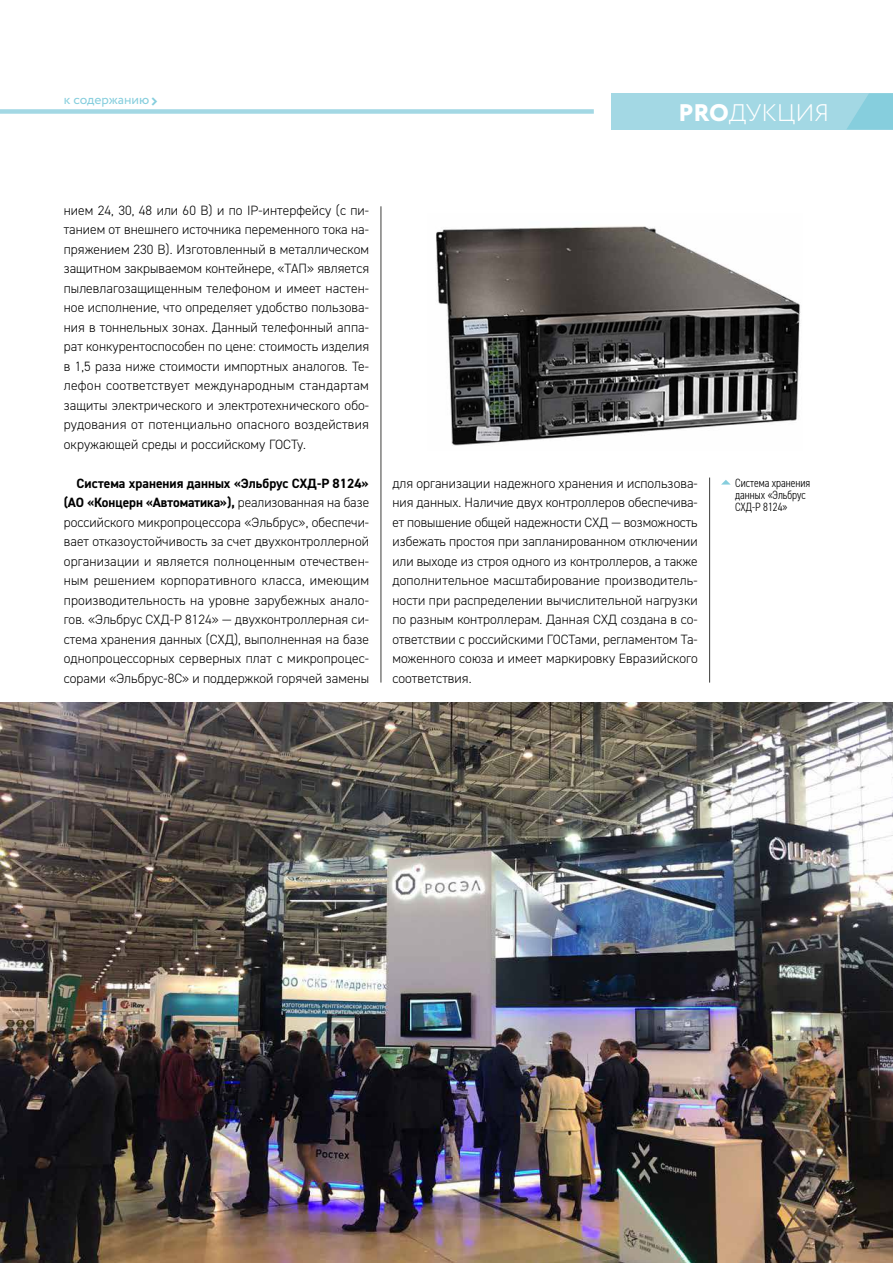
<style>
.page{position:relative;width:893px;height:1263px;background:#fff}
.page>*{position:absolute;margin:0;border:0;box-sizing:border-box;transform-origin:0 0}
.t1{font:300 24px "Circe";color:#fff}
.t2{font:300 13.5px/19.5px "DIN2014";letter-spacing:.005em;color:#000;text-align:justify}
.t3{font:13.5px "Circe";color:#86cedd}
.t4{font:300 condensed 12px/12px "DIN2014";color:#000}
.s1{font-weight:800}
.s2{font-weight:700}
</style>
<div class="page">
<hr style="left:709px;top:477px;width:1px;height:205px;background:#3c3c3b">
<hr style="left:381px;top:206px;width:1px;height:476px;background:#3c3c3b">
<img style="left:0;top:702px;width:893px;height:561px">
<img style="left:436px;top:226px;width:365px;height:220px">
<svg style="left:721px;top:480px;width:10px;height:5px"></svg>
<div style="left:0;top:109px;width:594px;height:5px;background:#a3d8e4"></div>
<div style="left:611px;top:93px;width:282px;height:37px;background:#a3d8e4"></div>
<svg style="left:847px;top:93px;width:46px;height:37px"></svg>
<p class="t3" style="left:64px;top:90px;width:87px">к содержанию</p>
<h1 class="t1" style="left:678px;top:97px;width:152px"><span class="s1">PRO</span>ДУКЦИЯ</h1>
<p class="t2" style="left:64px;top:200px;width:307px">нием 24, 30, 48 или 60 В) и по IP-интерфейсу (с пи&shy;танием от внешнего источника переменного тока на&shy;пряжением 230 В). Изготовленный в металлическом защитном закрываемом контейнере, «ТАП» является пылевлагозащищенным телефоном и имеет настен&shy;ное исполнение, что определяет удобство пользова&shy;ния в тоннельных зонах. Данный телефонный аппа&shy;рат конкурентоспособен по цене: стоимость изделия в 1,5 раза ниже стоимости импортных аналогов. Те&shy;лефон соответствует международным стандартам защиты электрического и электротехнического обо&shy;рудования от потенциально опасного воздействия окружающей среды и российскому ГОСТу.</p>
<p class="t2" style="left:64px;top:473px;width:307px;text-indent:13px"><span class="s2">Система хранения данных «Эльбрус СХД-Р 8124» (АО «Концерн «Автоматика»),</span> реализованная на базе российского микропроцессора «Эльбрус», обеспечи&shy;вает отказоустойчивость за счет двухконтроллерной организации и является полноценным отечествен&shy;ным решением корпоративного класса, имеющим производительность на уровне зарубежных анало&shy;гов. «Эльбрус СХД-Р 8124» — двухконтроллерная си&shy;стема хранения данных (СХД), выполненная на базе однопроцессорных серверных плат с микропроцес&shy;сорами «Эльбрус-8С» и поддержкой горячей замены</p>
<p class="t2" style="left:392px;top:473px;width:307px">для организации надежного хранения и использова&shy;ния данных. Наличие двух контроллеров обеспечива&shy;ет повышение общей надежности СХД — возможность избежать простоя при запланированном отключении или выходе из строя одного из контроллеров, а также дополнительное масштабирование производитель&shy;ности при распределении вычислительной нагрузки по разным контроллерам. Данная СХД создана в со&shy;ответствии с российскими ГОСТами, регламентом Та&shy;моженного союза и имеет маркировку Евразийского соответствия.</p>
<p class="t4" style="left:735px;top:477px;width:77px">Система хранения данных «Эльбрус<br>СХД-Р 8124»</p>
</div>
